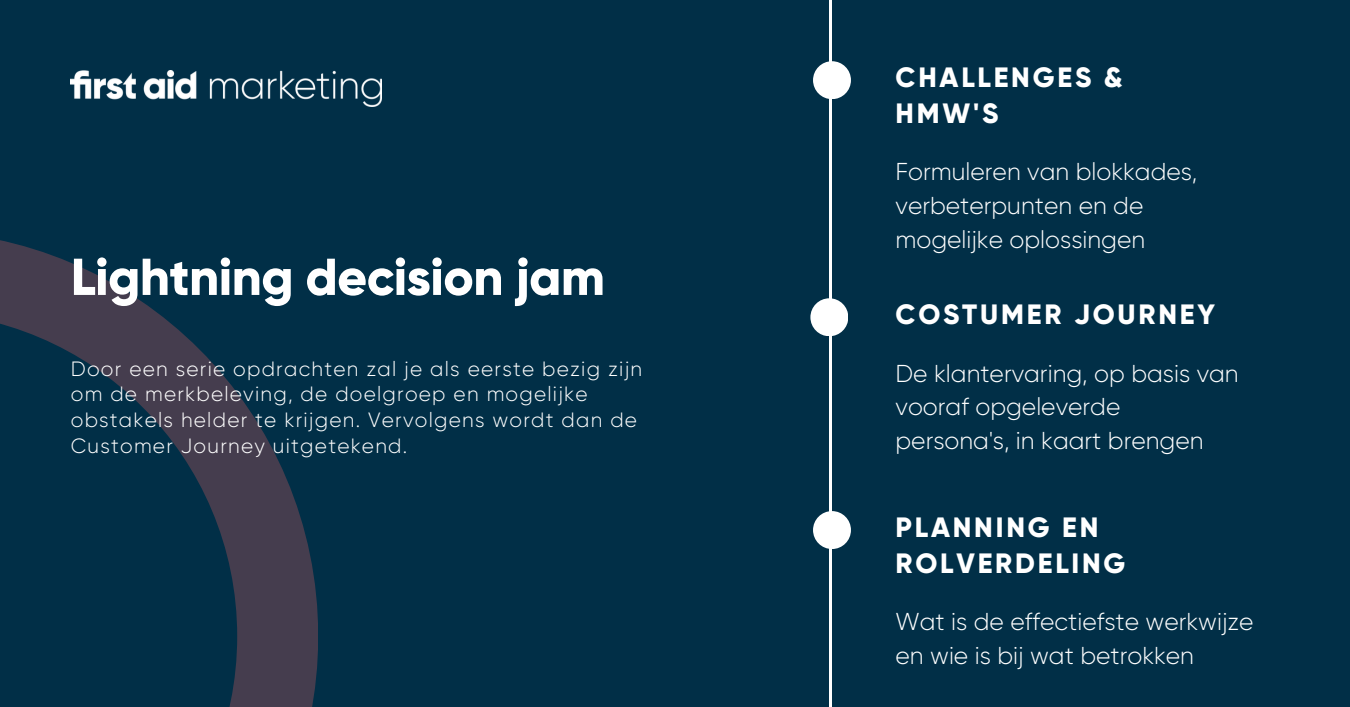
<style>
.page{position:relative;width:1350px;height:707px;background:#fff}
.page>*{position:absolute;margin:0;border:0;box-sizing:border-box;transform-origin:0 0}
.t1{font:800 51.75px "Gilroy";letter-spacing:-.01em;color:#fff}
.t2{font:800 27.9px/36px "Gilroy";letter-spacing:.1em;color:#fff}
.t3{font:300 24.45px/33.8px "Gilroy";color:#fff}
.t4{font:300 20.7px/25.8px "Gilroy";letter-spacing:.06em;color:#fff}
</style>
<div class="page">
<div style="left:0;top:0;width:1350px;height:706px;background:#012f47"></div>
<svg style="left:0;top:240px;width:318px;height:466px"></svg>
<hr style="left:829px;top:0;width:3px;height:706px;background:#fff">
<div style="left:813px;top:61px;width:38px;height:38px;background:#fff;border-radius:50%"></div>
<div style="left:810px;top:298px;width:38px;height:38px;background:#fff;border-radius:50%"></div>
<div style="left:813px;top:511px;width:38px;height:38px;background:#fff;border-radius:50%"></div>
<img style="left:71px;top:71px;width:310px;height:36px">
<h1 class="t1" style="left:71px;top:244px;width:536px">Lightning decision jam</h1>
<p class="t4" style="left:71px;top:355px;width:573px">Door een serie opdrachten zal je als eerste bezig zijn om de merkbeleving, de doelgroep en mogelijke obstakels helder te krijgen. Vervolgens wordt dan de Customer Journey uitgetekend.</p>
<p class="t2" style="left:896px;top:59px;width:229px">CHALLENGES &amp;<br>HMW'S</p>
<p class="t3" style="left:896px;top:155px;width:303px">Formuleren van blokkades, verbeterpunten en de mogelijke oplossingen</p>
<p class="t2" style="left:896px;top:296px;width:321px">COSTUMER JOURNEY</p>
<p class="t3" style="left:896px;top:356px;width:345px">De klantervaring, op basis van vooraf opgeleverde persona's, in kaart brengen</p>
<p class="t2" style="left:896px;top:509px;width:231px">PLANNING EN<br>ROLVERDELING</p>
<p class="t3" style="left:896px;top:604px;width:359px">Wat is de effectiefste werkwijze en wie is bij wat betrokken</p>
</div>
